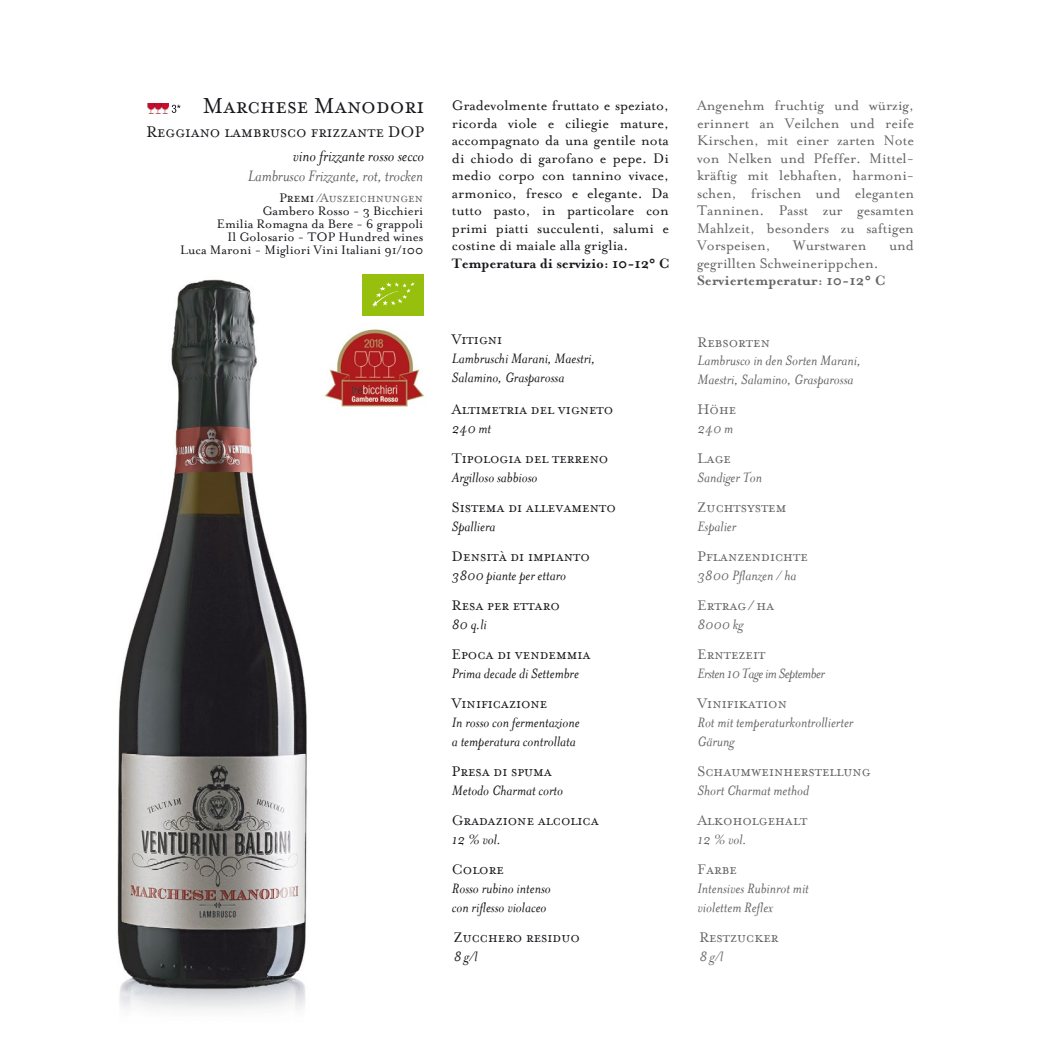
<style>
.page{position:relative;width:1042px;height:1042px;background:#fff}
.page>*{position:absolute;margin:0;border:0;box-sizing:border-box;transform-origin:0 0}
.t1{font:24.5px "Mrs Eaves Small Caps";color:#1a171c}
.t2{font:italic 17.5px "Mrs Eaves";letter-spacing:-.01em;color:#646567}
.t3{font:17.5px "Mrs Eaves Small Caps";color:#1a171c}
.t4{font:italic 17.5px "Mrs Eaves";color:#1a171c}
.t5{font:15.75px/17.5px "Mrs Eaves Roman";color:#646567;text-align:justify}
.t6{font:15.75px/17.5px "Mrs Eaves Roman";color:#1a171c;text-align:justify}
.t7{font:italic 15.75px/18.9px "Mrs Eaves";color:#1a171c}
.t8{font:italic 15.75px/18.9px "Mrs Eaves";color:#646567}
.t9{font:15.75px "Mrs Eaves Small Caps";color:#1a171c}
.t10{font:15.75px "Mrs Eaves Small Caps";color:#646567}
.t11{font:700 15.75px "Mrs Eaves";letter-spacing:-.01em;color:#1a171c}
.t12{font:700 15.75px "Mrs Eaves";letter-spacing:.005em;color:#646567}
.t13{font:italic 15.75px "Mrs Eaves";letter-spacing:-.035em;color:#646567}
.t14{font:14px/13.1px "Mrs Eaves Roman";color:#1a171c;text-align:right}
.t15{font:14px "Mrs Eaves Small Caps";color:#646567}
.s1{color:#1a171c}
</style>
<div class="page">
<img style="left:117px;top:279px;width:190px;height:731px">
<div style="left:362px;top:274px;width:62px;height:41px;background:#97bf0d"></div>
<svg style="left:372px;top:282px;width:43px;height:25px"></svg>
<svg style="left:147px;top:104px;width:34px;height:9px"></svg>
<img style="left:325px;top:329px;width:100px;height:78px">
<h1 class="t1" style="left:203px;top:93px;width:223px">Marchese Manodori</h1>
<p class="t3" style="left:146px;top:122px;width:279px">Reggiano lambrusco frizzante DOP</p>
<p class="t4" style="left:293px;top:147px;width:133px">vino frizzante rosso secco</p>
<p class="t2" style="left:248px;top:166px;width:177px">Lambrusco Frizzante, rot, trocken</p>
<p class="t15" style="left:279px;top:190px;width:145px"><span class="s1">Premi</span> /Auszeichnungen</p>
<p class="t14" style="left:180px;top:204px;width:245px">Gambero Rosso - 3 Bicchieri<br>Emilia Romagna da Bere - 6 grappoli<br>Il Golosario - TOP Hundred wines<br>Luca Maroni - Migliori Vini Italiani 91/100</p>
<p class="t6" style="left:452px;top:97px;width:219px">Gradevolmente fruttato e speziato, ricorda viole e ciliegie mature, accompagnato da una gentile nota di chiodo di garofano e pepe. Di medio corpo con tannino vivace, armonico, fresco e elegante. Da tutto pasto, in particolare con primi piatti succulenti, salumi e costine di maiale alla griglia.</p>
<p class="t11" style="left:452px;top:254px;width:219px">Temperatura di servizio: 10-12° C</p>
<p class="t9" style="left:452px;top:331px;width:52px">Vitigni</p>
<p class="t7" style="left:452px;top:349px;width:145px">Lambruschi Marani, Maestri,<br>Salamino, Grasparossa</p>
<p class="t9" style="left:452px;top:401px;width:163px">Altimetria del vigneto</p>
<p class="t7" style="left:452px;top:419px;width:41px">240 mt</p>
<p class="t9" style="left:452px;top:450px;width:158px">Tipologia del terreno</p>
<p class="t7" style="left:452px;top:468px;width:87px">Argilloso sabbioso</p>
<p class="t9" style="left:452px;top:499px;width:165px">Sistema di allevamento</p>
<p class="t7" style="left:452px;top:517px;width:45px">Spalliera</p>
<p class="t9" style="left:452px;top:548px;width:139px">Densità di impianto</p>
<p class="t7" style="left:452px;top:566px;width:116px">3800 piante per ettaro</p>
<p class="t9" style="left:452px;top:597px;width:109px">Resa per ettaro</p>
<p class="t7" style="left:452px;top:615px;width:36px">80 q.li</p>
<p class="t9" style="left:452px;top:646px;width:140px">Epoca di vendemmia</p>
<p class="t7" style="left:452px;top:664px;width:129px">Prima decade di Settembre</p>
<p class="t9" style="left:452px;top:695px;width:97px">Vinificazione</p>
<p class="t7" style="left:452px;top:713px;width:129px">In rosso con fermentazione a temperatura controllata</p>
<p class="t9" style="left:452px;top:763px;width:102px">Presa di spuma</p>
<p class="t7" style="left:452px;top:781px;width:113px">Metodo Charmat corto</p>
<p class="t9" style="left:452px;top:812px;width:148px">Gradazione alcolica</p>
<p class="t7" style="left:452px;top:830px;width:51px">12 % vol.</p>
<p class="t9" style="left:452px;top:861px;width:53px">Colore</p>
<p class="t7" style="left:452px;top:879px;width:100px">Rosso rubino intenso con riflesso violaceo</p>
<p class="t9" style="left:454px;top:929px;width:128px">Zucchero residuo</p>
<p class="t7" style="left:454px;top:947px;width:26px">8 g/l</p>
<p class="t5" style="left:697px;top:97px;width:219px">Angenehm fruchtig und würzig, erinnert an Veilchen und reife Kirschen, mit einer zarten Note von Nelken und Pfeffer. Mittel&shy;kräftig mit lebhaften, harmoni&shy;schen, frischen und eleganten Tanninen. Passt zur gesamten Mahlzeit, besonders zu saftigen Vorspeisen,</p>
<p class="t5" style="left:793px;top:237px;width:75px">Wurstwaren</p>
<p class="t5" style="left:889px;top:237px;width:27px">und</p>
<p class="t5" style="left:697px;top:254px;width:183px">gegrillten Schweinerippchen.</p>
<p class="t12" style="left:697px;top:271px;width:190px">Serviertemperatur: 10-12° C</p>
<p class="t10" style="left:697px;top:334px;width:74px">Rebsorten</p>
<p class="t8" style="left:697px;top:351px;width:165px">Lambrusco in den Sorten Marani,<br>Maestri, Salamino, Grasparossa</p>
<p class="t10" style="left:697px;top:401px;width:40px">Höhe</p>
<p class="t8" style="left:697px;top:419px;width:37px">240 m</p>
<p class="t10" style="left:697px;top:450px;width:35px">Lage</p>
<p class="t8" style="left:697px;top:468px;width:66px">Sandiger Ton</p>
<p class="t10" style="left:697px;top:499px;width:90px">Zuchtsystem</p>
<p class="t8" style="left:697px;top:517px;width:40px">Espalier</p>
<p class="t10" style="left:697px;top:548px;width:112px">Pflanzendichte</p>
<p class="t8" style="left:697px;top:566px;width:100px">3800 Pflanzen / ha</p>
<p class="t10" style="left:697px;top:597px;width:78px">Ertrag / ha</p>
<p class="t8" style="left:697px;top:615px;width:47px">8000 kg</p>
<p class="t10" style="left:697px;top:646px;width:69px">Erntezeit</p>
<p class="t13" style="left:697px;top:664px;width:129px">Ersten 10 Tage im September</p>
<p class="t10" style="left:697px;top:695px;width:91px">Vinifikation</p>
<p class="t8" style="left:697px;top:713px;width:157px">Rot mit temperaturkontrollierter<br>Gärung</p>
<p class="t10" style="left:697px;top:763px;width:175px">Schaumweinherstellung</p>
<p class="t8" style="left:697px;top:781px;width:113px">Short Charmat method</p>
<p class="t10" style="left:697px;top:812px;width:111px">Alkoholgehalt</p>
<p class="t8" style="left:697px;top:830px;width:51px">12 % vol.</p>
<p class="t10" style="left:697px;top:861px;width:41px">Farbe</p>
<p class="t8" style="left:697px;top:878px;width:113px">Intensives Rubinrot mit violettem Reflex</p>
<p class="t10" style="left:699px;top:929px;width:81px">Restzucker</p>
<p class="t8" style="left:699px;top:946px;width:26px">8 g/l</p>
</div>
